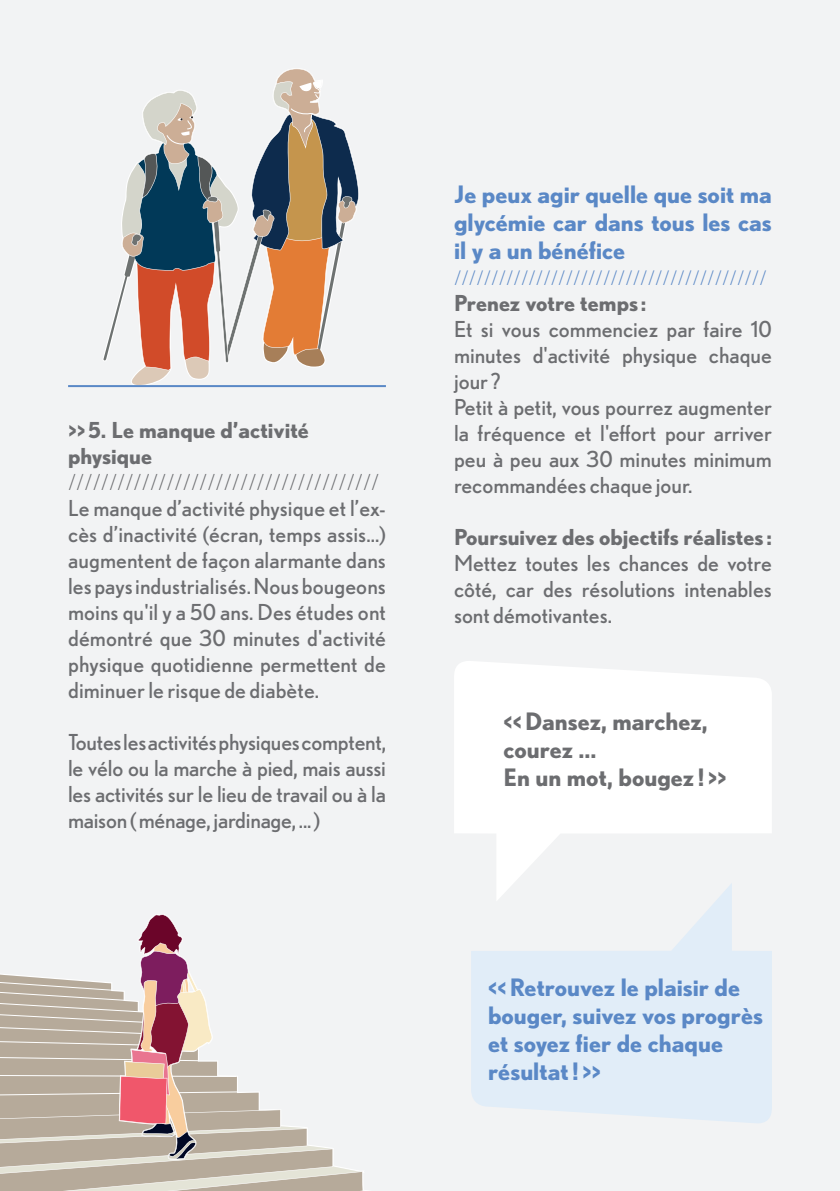
<style>
.page{position:relative;width:840px;height:1191px;background:#fff}
.page>*{position:absolute;margin:0;border:0;box-sizing:border-box;transform-origin:0 0}
.Sprechblase_blau{font:700 24px/28px "Nobel";color:#5a88c6;text-align:justify}
.Sprechblase_weiss{font:700 24px "Nobel";color:#6c6d70}
.Text_grey_regular{font:22px/26px "Nobel";color:#6c6d70;text-align:justify}
.Text_grey_bold{font:700 22px "Nobel";color:#6c6d70}
.Strech_grey{font:300 22px "Nobel";color:#6c6d70}
.t1{font:300 20px "Nobel";color:#5a88c6}
</style>
<div class="page">
<div style="left:0;top:0;width:839px;height:1191px;background:#f2f3f4"></div>
<svg style="left:103px;top:69px;width:256px;height:316px"></svg>
<svg style="left:0;top:914px;width:364px;height:277px"></svg>
<svg style="left:471px;top:901px;width:300px;height:222px;fill:#e1edf8"></svg>
<hr style="left:68px;top:385px;width:318px;height:2px;background:#5a88c6">
<svg style="left:454px;top:661px;width:317px;height:240px;fill:#fff"></svg>
<p class="Text_grey_bold" style="left:68px;top:417px;width:242px">&gt;&gt;5. Le manque d’activité</p>
<p class="Text_grey_bold" style="left:68px;top:443px;width:86px">physique</p>
<p class="Strech_grey" style="left:68px;top:469px;width:312px">//////////////////////////////////////</p>
<p class="Text_grey_regular" style="left:68px;top:494px;width:319px">Le manque d’activité physique et l’ex&shy;cès d’inactivité (écran, temps assis...) augmentent de façon alarmante dans les pays industrialisés. Nous bougeons moins qu'il y a 50 ans. Des études ont démontré que 30 minutes d'activité physique quotidienne permettent de diminuer le risque de diabète.</p>
<p class="Text_grey_regular" style="left:68px;top:728px;width:319px">Toutes les activités physiques comptent, le vélo ou la marche à pied, mais aussi les activités sur le lieu de travail ou à la maison (ménage, jardinage, ...)</p>
<p class="Sprechblase_blau" style="left:454px;top:180px;width:319px">Je peux agir quelle que soit ma glycémie car dans tous les cas il y a un bénéfice</p>
<p class="t1" style="left:454px;top:266px;width:314px">//////////////////////////////////////////</p>
<p class="Text_grey_bold" style="left:454px;top:290px;width:194px">Prenez votre temps :</p>
<p class="Text_grey_regular" style="left:454px;top:316px;width:319px">Et si vous commenciez par faire 10 minutes d'activité physique chaque jour ?</p>
<p class="Text_grey_regular" style="left:454px;top:394px;width:319px">Petit à petit, vous pourrez augmenter la fréquence et l'effort pour arriver peu à peu aux 30 minutes minimum recommandées chaque jour.</p>
<p class="Text_grey_bold" style="left:454px;top:524px;width:319px">Poursuivez des objectifs réalistes :</p>
<p class="Text_grey_regular" style="left:454px;top:550px;width:319px">Mettez toutes les chances de votre côté, car des résolutions intenables sont démotivantes.</p>
<p class="Sprechblase_weiss" style="left:503px;top:706px;width:206px">&lt;&lt;Dansez, marchez,</p>
<p class="Sprechblase_weiss" style="left:503px;top:734px;width:95px">courez ...</p>
<p class="Sprechblase_weiss" style="left:503px;top:762px;width:224px">En un mot, bougez !&gt;&gt;</p>
<p class="Sprechblase_blau" style="left:488px;top:973px;width:253px">&lt;&lt;Retrouvez le plaisir de</p>
<p class="Sprechblase_blau" style="left:488px;top:1001px;width:276px;text-align:left">bouger, suivez vos progrès et soyez fier de chaque résultat!&gt;&gt;</p>
</div>
